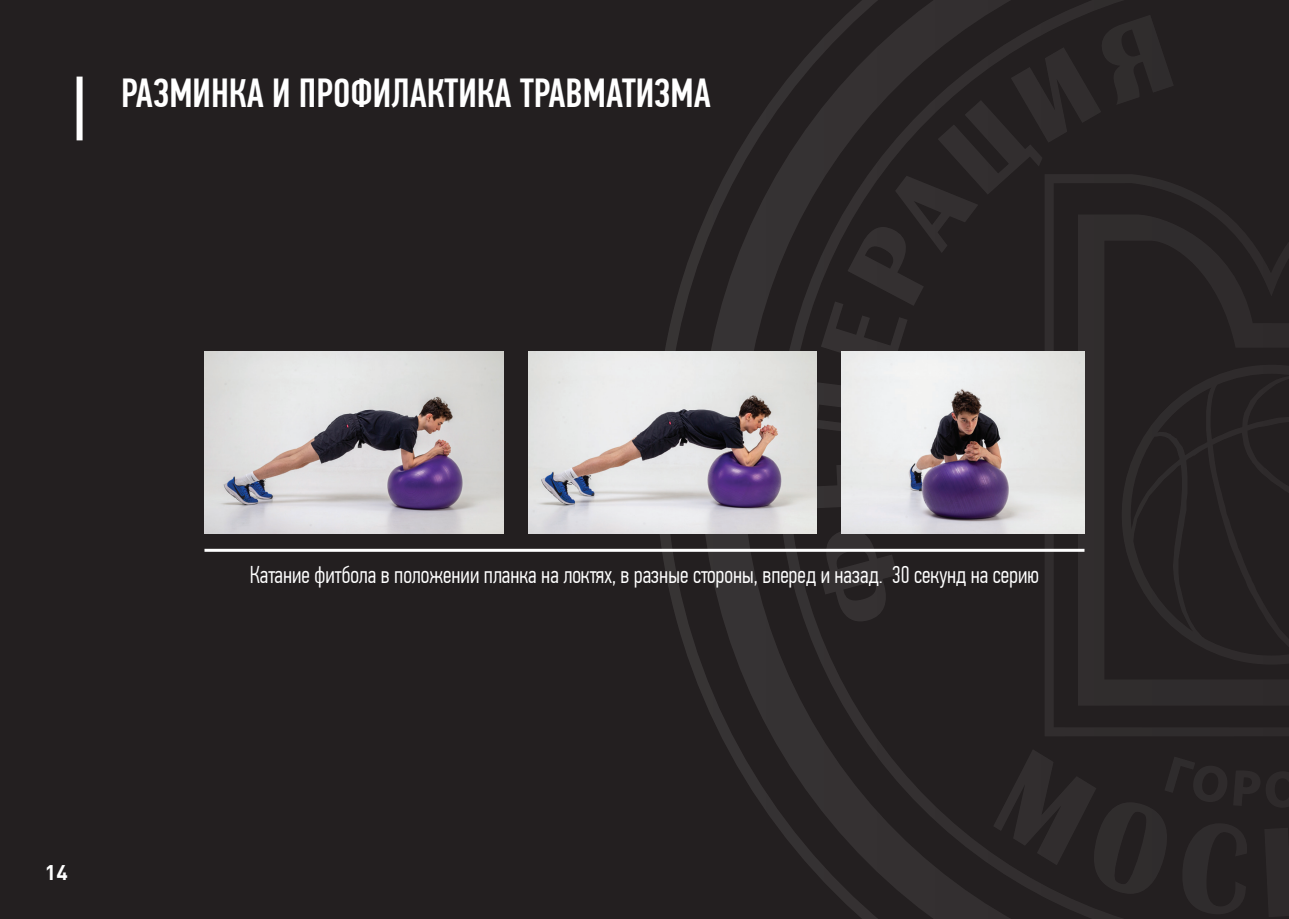
<style>
.page{position:relative;width:1289px;height:919px;background:#fff}
.page>*{position:absolute;margin:0;border:0;box-sizing:border-box;transform-origin:0 0}
.t1{font:500 40.5px "PF Din Text Comp Pro";color:#fff}
.t2{font:300 24.3px "PF Din Text Comp Pro";color:#fff}
.t3{font:700 21px "DIN Pro";color:#fff}
</style>
<div class="page">
<div style="left:0;top:0;width:1276px;height:918px;background:#231f20"></div>
<svg style="left:655px;top:0;width:633px;height:918px"></svg>
<div style="left:77px;top:77px;width:6px;height:63px;background:#fff"></div>
<img style="left:204px;top:351px;width:299px;height:183px">
<img style="left:528px;top:351px;width:288px;height:183px">
<img style="left:841px;top:351px;width:243px;height:183px">
<hr style="left:204px;top:548px;width:880px;height:3px;background:#fff">
<h1 class="t1" style="left:121px;top:70px;width:591px">Разминка и профилактика травматизма</h1>
<p class="t3" style="left:45px;top:855px;width:24px">14</p>
<p class="t2" style="left:250px;top:561px;width:790px">Катание фитбола в положении планка на локтях, в разные стороны, вперед и назад. 30 секунд на серию</p>
</div>
